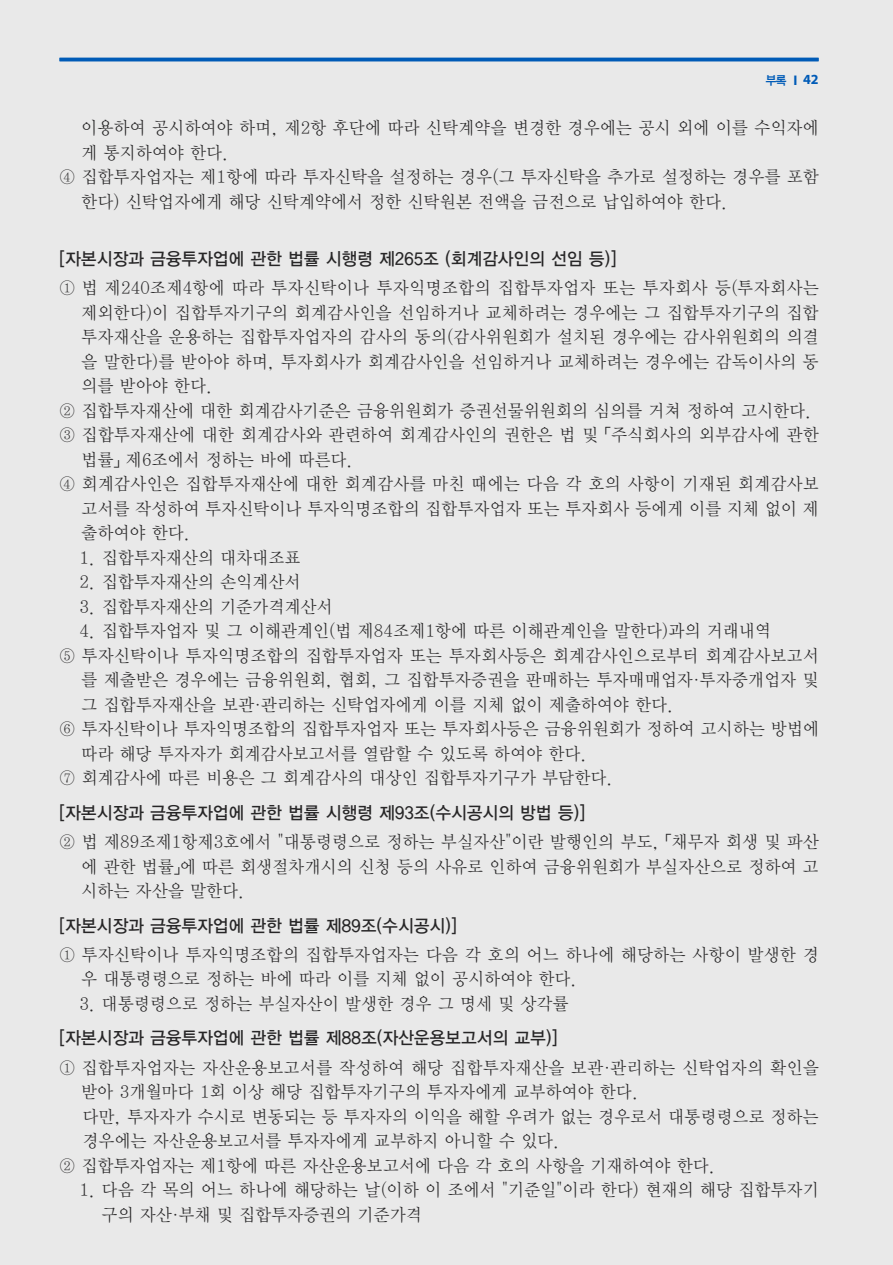
<style>
.page{position:relative;width:893px;height:1265px;background:#e9e9e9}
.page>*{position:absolute;margin:0;border:0;box-sizing:border-box;transform-origin:0 0}
.t1{font:17.5px/24.5px "YDVY Mj O32";letter-spacing:.025em;color:#272627;scale:.95 1}
.t2{font:17.5px "YDVYGO33";letter-spacing:.025em;color:#272627;scale:.95 1}
.t3{font:17.5px "YDVY Mj O32";letter-spacing:.045em;color:#272627;scale:.95 1}
.t4{font:700 14px "Myriad Pro";color:#005bb7}
.s1{font-family:"YDVYGO34";font-weight:400;font-size:12.25px}
</style>
<div class="page">
<hr style="left:60px;top:58px;width:759px;height:3px;background:#005bb7">
<p class="t4" style="left:766px;top:74px;width:54px"><span class="s1">부록</span> I 42</p>
<p class="t1" style="left:82px;top:116px;width:777px">이용하여 공시하여야 하며, 제2항 후단에 따라 신탁계약을 변경한 경우에는 공시 외에 이를 수익자에</p>
<p class="t1" style="left:82px;top:140px;width:156px">게 통지하여야 한다.</p>
<p class="t1" style="left:60px;top:165px;width:801px">④ 집합투자업자는 제1항에 따라 투자신탁을 설정하는 경우(그 투자신탁을 추가로 설정하는 경우를 포함</p>
<p class="t1" style="left:82px;top:189px;width:682px">한다) 신탁업자에게 해당 신탁계약에서 정한 신탁원본 전액을 금전으로 납입하여야 한다.</p>
<p class="t2" style="left:60px;top:248px;width:588px">[자본시장과 금융투자업에 관한 법률 시행령 제265조 (회계감사인의 선임 등)]</p>
<p class="t3" style="left:60px;top:278px;width:801px">① 법 제240조제4항에 따라 투자신탁이나 투자익명조합의 집합투자업자 또는 투자회사 등(투자회사는</p>
<p class="t1" style="left:82px;top:300px;width:777px">제외한다)이 집합투자기구의 회계감사인을 선임하거나 교체하려는 경우에는 그 집합투자기구의 집합</p>
<p class="t1" style="left:82px;top:325px;width:777px">투자재산을 운용하는 집합투자업자의 감사의 동의(감사위원회가 설치된 경우에는 감사위원회의 의결</p>
<p class="t1" style="left:82px;top:349px;width:777px">을 말한다)를 받아야 하며, 투자회사가 회계감사인을 선임하거나 교체하려는 경우에는 감독이사의 동</p>
<p class="t1" style="left:82px;top:374px;width:139px">의를 받아야 한다.</p>
<p class="t1" style="left:60px;top:398px;width:793px">② 집합투자재산에 대한 회계감사기준은 금융위원회가 증권선물위원회의 심의를 거쳐 정하여 고시한다.</p>
<p class="t1" style="left:60px;top:423px;width:801px">③ 집합투자재산에 대한 회계감사와 관련하여 회계감사인의 권한은 법 및 「주식회사의 외부감사에 관한</p>
<p class="t1" style="left:82px;top:447px;width:287px">법률」 제6조에서 정하는 바에 따른다.</p>
<p class="t1" style="left:60px;top:472px;width:801px">④ 회계감사인은 집합투자재산에 대한 회계감사를 마친 때에는 다음 각 호의 사항이 기재된 회계감사보</p>
<p class="t1" style="left:82px;top:496px;width:777px">고서를 작성하여 투자신탁이나 투자익명조합의 집합투자업자 또는 투자회사 등에게 이를 지체 없이 제</p>
<p class="t1" style="left:82px;top:521px;width:116px">출하여야 한다.</p>
<p class="t1" style="left:79px;top:545px;width:234px">1. 집합투자재산의 대차대조표</p>
<p class="t1" style="left:79px;top:570px;width:234px">2. 집합투자재산의 손익계산서</p>
<p class="t1" style="left:79px;top:594px;width:268px">3. 집합투자재산의 기준가격계산서</p>
<p class="t1" style="left:79px;top:619px;width:729px">4. 집합투자업자 및 그 이해관계인(법 제84조제1항에 따른 이해관계인을 말한다)과의 거래내역</p>
<p class="t1" style="left:60px;top:643px;width:801px">⑤ 투자신탁이나 투자익명조합의 집합투자업자 또는 투자회사등은 회계감사인으로부터 회계감사보고서</p>
<p class="t1" style="left:82px;top:668px;width:777px">를 제출받은 경우에는 금융위원회, 협회, 그 집합투자증권을 판매하는 투자매매업자·투자중개업자 및</p>
<p class="t1" style="left:82px;top:692px;width:625px">그 집합투자재산을 보관·관리하는 신탁업자에게 이를 지체 없이 제출하여야 한다.</p>
<p class="t1" style="left:60px;top:717px;width:801px">⑥ 투자신탁이나 투자익명조합의 집합투자업자 또는 투자회사등은 금융위원회가 정하여 고시하는 방법에</p>
<p class="t1" style="left:82px;top:741px;width:533px">따라 해당 투자자가 회계감사보고서를 열람할 수 있도록 하여야 한다.</p>
<p class="t1" style="left:60px;top:766px;width:584px">⑦ 회계감사에 따른 비용은 그 회계감사의 대상인 집합투자기구가 부담한다.</p>
<p class="t2" style="left:60px;top:802px;width:555px">[자본시장과 금융투자업에 관한 법률 시행령 제93조(수시공시의 방법 등)]</p>
<p class="t1" style="left:82px;top:830px;width:777px;text-align:justify;text-indent:-22px">② 법 제89조제1항제3호에서 "대통령령으로 정하는 부실자산"이란 발행인의 부도, 「채무자 회생 및 파산 에 관한 법률」에 따른 회생절차개시의 신청 등의 사유로 인하여 금융위원회가 부실자산으로 정하여 고 시하는 자산을 말한다.</p>
<p class="t2" style="left:60px;top:915px;width:420px">[자본시장과 금융투자업에 관한 법률 제89조(수시공시)]</p>
<p class="t1" style="left:82px;top:942px;width:777px;text-indent:-22px">① 투자신탁이나 투자익명조합의 집합투자업자는 다음 각 호의 어느 하나에 해당하는 사항이 발생한 경 우 대통령령으로 정하는 바에 따라 이를 지체 없이 공시하여야 한다.</p>
<p class="t1" style="left:79px;top:991px;width:516px">3. 대통령령으로 정하는 부실자산이 발생한 경우 그 명세 및 상각률</p>
<p class="t2" style="left:60px;top:1028px;width:526px">[자본시장과 금융투자업에 관한 법률 제88조(자산운용보고서의 교부)]</p>
<p class="t1" style="left:60px;top:1055px;width:801px">① 집합투자업자는 자산운용보고서를 작성하여 해당 집합투자재산을 보관·관리하는 신탁업자의 확인을</p>
<p class="t1" style="left:82px;top:1080px;width:588px">받아 3개월마다 1회 이상 해당 집합투자기구의 투자자에게 교부하여야 한다.</p>
<p class="t1" style="left:83px;top:1104px;width:776px">다만, 투자자가 수시로 변동되는 등 투자자의 이익을 해할 우려가 없는 경우로서 대통령령으로 정하는</p>
<p class="t1" style="left:83px;top:1129px;width:503px">경우에는 자산운용보고서를 투자자에게 교부하지 아니할 수 있다.</p>
<p class="t1" style="left:60px;top:1153px;width:692px">② 집합투자업자는 제1항에 따른 자산운용보고서에 다음 각 호의 사항을 기재하여야 한다.</p>
<p class="t1" style="left:102px;top:1178px;width:756px;text-indent:-22px">1. 다음 각 목의 어느 하나에 해당하는 날(이하 이 조에서 "기준일"이라 한다) 현재의 해당 집합투자기 구의 자산·부채 및 집합투자증권의 기준가격</p>
</div>
